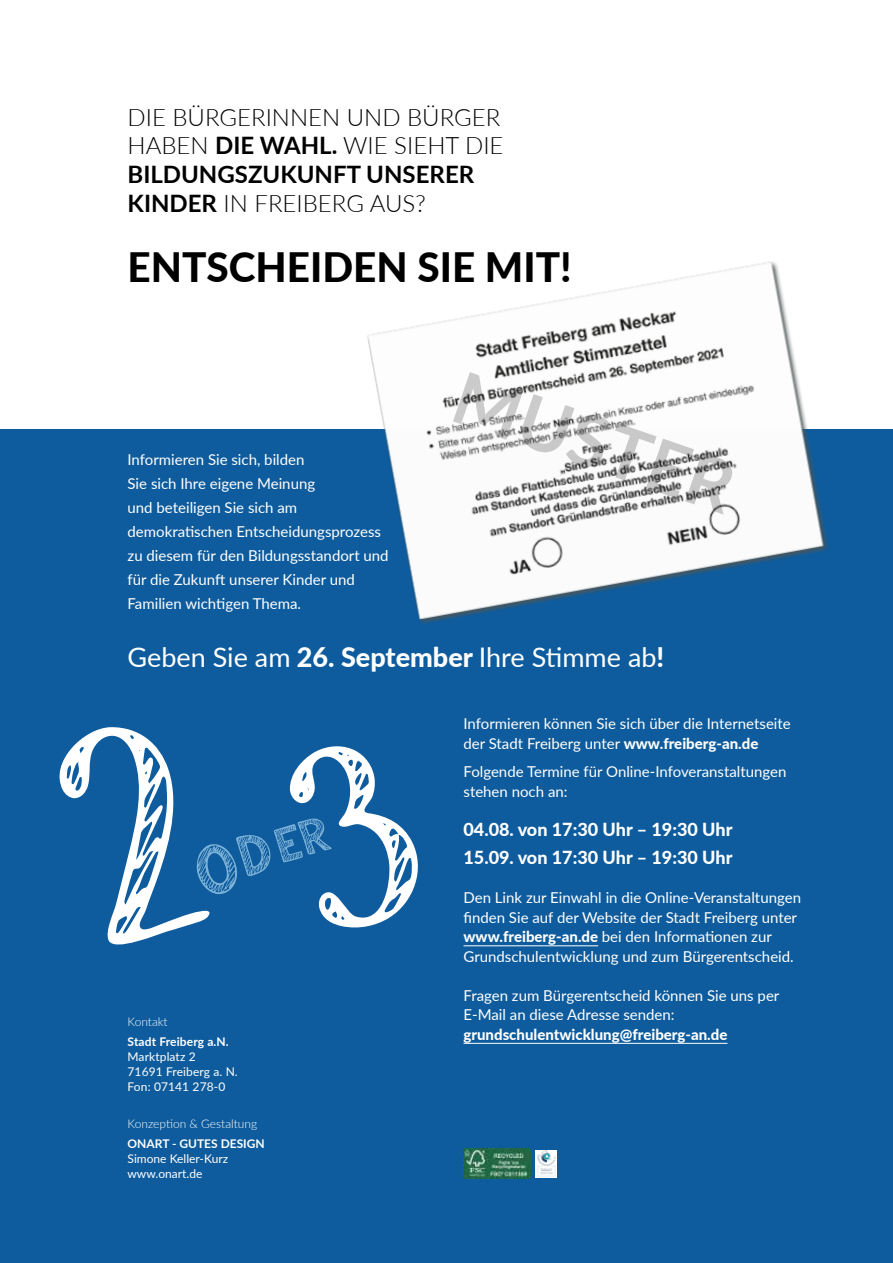
<style>
.page{position:relative;width:893px;height:1263px;background:#fff}
.page>*{position:absolute;margin:0;border:0;box-sizing:border-box;transform-origin:0 0}
.t1{font:800 40.5px "Lato";color:#000}
.t2{font:27px "Lato";color:#fff}
.t3{font:300 24px/28.8px "Lato";color:#000}
.t4{font:800 18px/28.5px "Lato";color:#fff}
.t5{font:15px/24px "Lato";color:#fff}
.t6{font:800 15px "Lato";color:#fff}
.t7{font:12px/15px "Lato";color:#fff}
.t8{font:700 12px "Lato";color:#fff}
.t9{font:300 12px "Lato";color:#fff}
.s1{font-weight:700}
.s2{font-weight:800}
</style>
<div class="page">
<div style="left:0;top:429px;width:893px;height:834px;background:#0e5c9d"></div>
<img style="left:367px;top:261px;width:461px;height:363px">
<hr style="left:463px;top:945px;width:135px;height:1px;background:#fff">
<hr style="left:463px;top:1043px;width:264px;height:1px;background:#fff">
<svg style="left:59px;top:727px;width:359px;height:218px"></svg>
<img style="left:536px;top:1150px;width:21px;height:28px">
<svg style="left:453px;top:372px;width:279px;height:143px"></svg>
<img style="left:464px;top:1148px;width:66px;height:30px">
<h3 class="t3" style="left:128px;top:102px;width:377px">DIE BÜRGERINNEN UND BÜRGER<br>HABEN <span class="s1">DIE WAHL.</span> WIE SIEHT DIE<br><span class="s1">BILDUNGSZUKUNFT UNSERER<br>KINDER</span> IN FREIBERG AUS?</h3>
<h1 class="t1" style="left:128px;top:237px;width:446px">ENTSCHEIDEN SIE MIT!</h1>
<p class="t5" style="left:128px;top:447px;width:263px">Informieren Sie sich, bilden<br>Sie sich Ihre eigene Meinung<br>und beteiligen Sie sich am demokratischen Entscheidungsprozess zu diesem für den Bildungsstandort und für die Zukunft unserer Kinder und<br>Familien wichtigen Thema.</p>
<h2 class="t2" style="left:128px;top:637px;width:538px">Geben Sie am <span class="s2">26. September</span> Ihre Stimme ab<span class="s2">!</span></h2>
<p class="t9" style="left:128px;top:1013px;width:42px">Kontakt</p>
<p class="t8" style="left:128px;top:1032px;width:103px">Stadt Freiberg a.N.</p>
<p class="t7" style="left:128px;top:1048px;width:112px">Marktplatz 2<br>71691 Freiberg a. N.<br>Fon: 07141 278-0</p>
<p class="t9" style="left:128px;top:1115px;width:131px">Konzeption &amp; Gestaltung</p>
<p class="t8" style="left:128px;top:1134px;width:139px">ONART - GUTES DESIGN</p>
<p class="t7" style="left:128px;top:1150px;width:102px">Simone Keller-Kurz www.onart.de</p>
<p class="t5" style="left:463px;top:713px;width:329px;line-height:19.5px">Informieren können Sie sich über die Internetseite der Stadt Freiberg unter <span class="s2">www.freiberg-an.de</span></p>
<p class="t5" style="left:463px;top:761px;width:325px;line-height:19.5px">Folgende Termine für Online-Infoveranstaltungen stehen noch an:</p>
<p class="t4" style="left:463px;top:814px;width:270px">04.08. von 17:30 Uhr – 19:30 Uhr<br>15.09. von 17:30 Uhr – 19:30 Uhr</p>
<p class="t5" style="left:463px;top:887px;width:339px;line-height:19.5px">Den Link zur Einwahl in die Online-Veranstaltungen finden Sie auf der Website der Stadt Freiberg unter <span class="s2">www.freiberg-an.de</span> bei den Informationen zur Grundschulentwicklung und zum Bürgerentscheid.</p>
<p class="t5" style="left:463px;top:985px;width:317px;line-height:19.5px">Fragen zum Bürgerentscheid können Sie uns per<br>E-Mail an diese Adresse senden:</p>
<p class="t6" style="left:463px;top:1023px;width:265px">grundschulentwicklung@freiberg-an.de</p>
</div>
